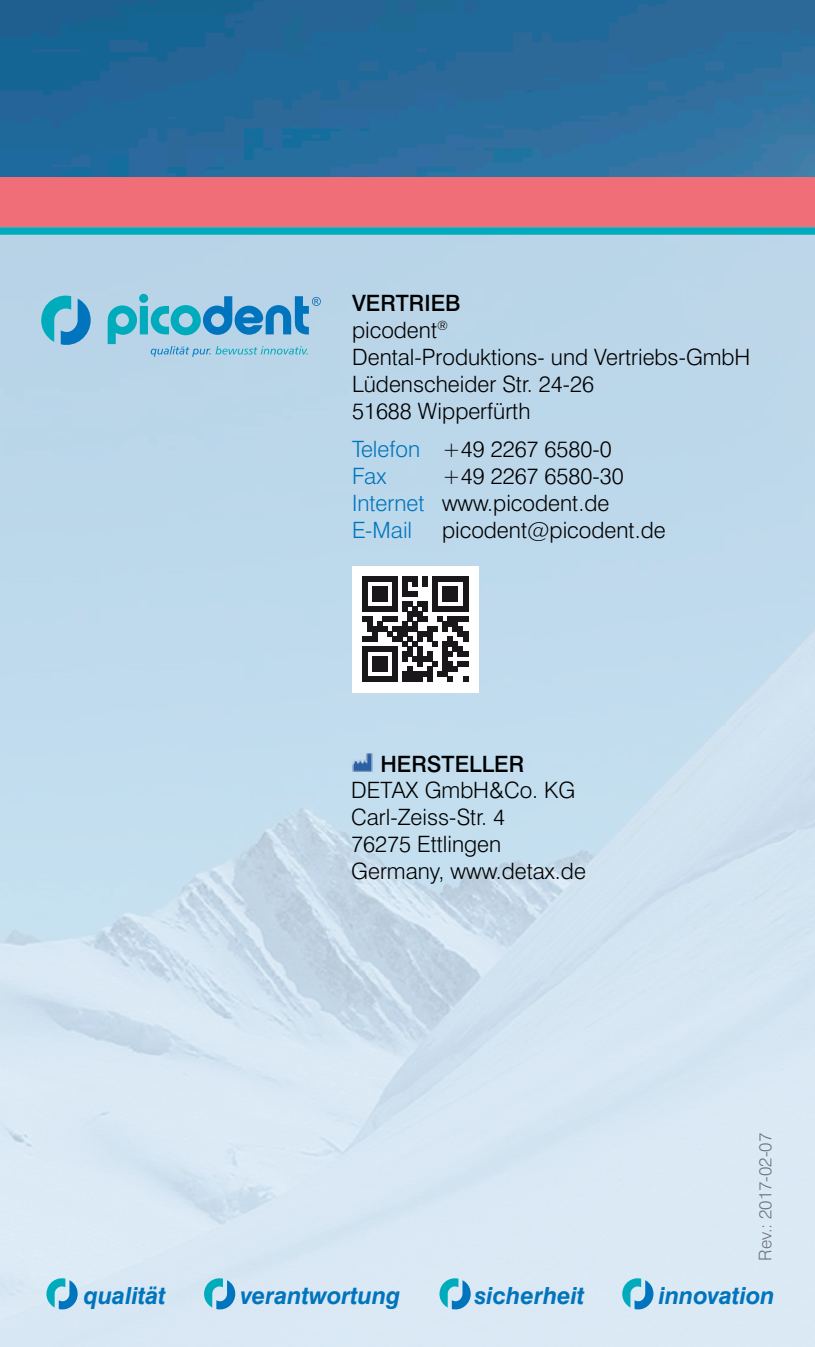
<style>
.page{position:relative;width:815px;height:1347px;background:#fff}
.page>*{position:absolute;margin:0;border:0;box-sizing:border-box;transform-origin:0 0}
.t1{font:italic 700 23.5px "Swiss 721 BT";color:#0074bc}
.t2{font:300 22.5px "Swiss 721 BT";color:#000}
.t3{font:500 22.5px "Swiss 721 BT";color:#000}
.t4{font:300 22.5px "Swiss 721 BT";color:#0074bc}
.t5{font:300 17.5px "Swiss 721 BT";color:#000}
.s1{color:#0074bc}
</style>
<div class="page">
<img style="left:0;top:0;width:815px;height:177px">
<div style="left:0;top:202px;width:815px;height:1144px;background:linear-gradient(to bottom,#b3d2e7,#ddeaf5)"></div>
<div style="left:0;top:227px;width:815px;height:8px;background:#00abbc"></div>
<div style="left:0;top:177px;width:815px;height:50px;background:#ef6e77"></div>
<div style="left:352px;top:566px;width:127px;height:126px;background:#fff"></div>
<div style="left:363px;top:576px;width:5px;height:35px;background:#1a171a"></div>
<div style="left:373px;top:586px;width:5px;height:15px;background:#1a171a"></div>
<div style="left:378px;top:586px;width:5px;height:15px;background:#1a171a"></div>
<div style="left:383px;top:586px;width:5px;height:15px;background:#1a171a"></div>
<svg style="left:368px;top:576px;width:25px;height:5px"></svg>
<div style="left:393px;top:576px;width:5px;height:35px;background:#1a171a"></div>
<div style="left:403px;top:576px;width:5px;height:20px;background:#1a171a"></div>
<svg style="left:408px;top:576px;width:5px;height:5px"></svg>
<div style="left:413px;top:576px;width:5px;height:10px;background:#1a171a"></div>
<div style="left:423px;top:576px;width:5px;height:10px;background:#1a171a"></div>
<div style="left:433px;top:576px;width:5px;height:35px;background:#1a171a"></div>
<div style="left:443px;top:586px;width:5px;height:15px;background:#1a171a"></div>
<div style="left:448px;top:586px;width:5px;height:15px;background:#1a171a"></div>
<div style="left:453px;top:586px;width:5px;height:15px;background:#1a171a"></div>
<svg style="left:438px;top:576px;width:25px;height:5px"></svg>
<div style="left:463px;top:576px;width:5px;height:35px;background:#1a171a"></div>
<svg style="left:363px;top:591px;width:105px;height:91px"></svg>
<svg style="left:41px;top:293px;width:50px;height:55px;background:#62b3d3"></svg>
<svg style="left:108px;top:294px;width:213px;height:63px;background:#7ebed9"></svg>
<svg style="left:46px;top:1276px;width:32px;height:35px"></svg>
<svg style="left:204px;top:1276px;width:31px;height:35px"></svg>
<svg style="left:439px;top:1276px;width:32px;height:35px"></svg>
<svg style="left:622px;top:1276px;width:31px;height:35px"></svg>
<img style="left:350px;top:750px;width:24px;height:24px">
<p class="t3" style="left:352px;top:289px;width:110px">VERTRIEB</p>
<p class="t2" style="left:352px;top:316px;width:97px">picodent<sup>®</sup></p>
<p class="t2" style="left:352px;top:343px;width:400px">Dental-Produktions- und Vertriebs-GmbH</p>
<p class="t2" style="left:352px;top:370px;width:244px">Lüdenscheider Str. 24-26</p>
<p class="t2" style="left:352px;top:397px;width:180px">51688 Wipperfürth</p>
<p class="t2" style="left:352px;top:435px;width:261px"><span class="s1">Telefon</span> +49 2267 6580-0</p>
<p class="t4" style="left:352px;top:462px;width:36px">Fax</p>
<p class="t2" style="left:442px;top:462px;width:183px">+49 2267 6580-30</p>
<p class="t2" style="left:352px;top:489px;width:259px"><span class="s1">Internet</span> www.picodent.de</p>
<p class="t4" style="left:352px;top:516px;width:62px">E-Mail</p>
<p class="t2" style="left:442px;top:516px;width:225px">picodent@picodent.de</p>
<p class="t3" style="left:380px;top:750px;width:145px">HERSTELLER</p>
<p class="t2" style="left:351px;top:776px;width:226px">DETAX GmbH&amp;Co. KG</p>
<p class="t2" style="left:351px;top:803px;width:155px">Carl-Zeiss-Str. 4</p>
<p class="t2" style="left:351px;top:830px;width:152px">76275 Ettlingen</p>
<p class="t2" style="left:351px;top:857px;width:236px">Germany, www.detax.de</p>
<p class="t5" style="left:755px;top:1260px;width:129px;rotate:-90deg">Rev.: 2017-02-07</p>
<p class="t1" style="left:84px;top:1280px;width:84px">qualität</p>
<p class="t1" style="left:241px;top:1280px;width:161px">verantwortung</p>
<p class="t1" style="left:474px;top:1280px;width:112px">sicherheit</p>
<p class="t1" style="left:659px;top:1280px;width:117px">innovation</p>
</div>
